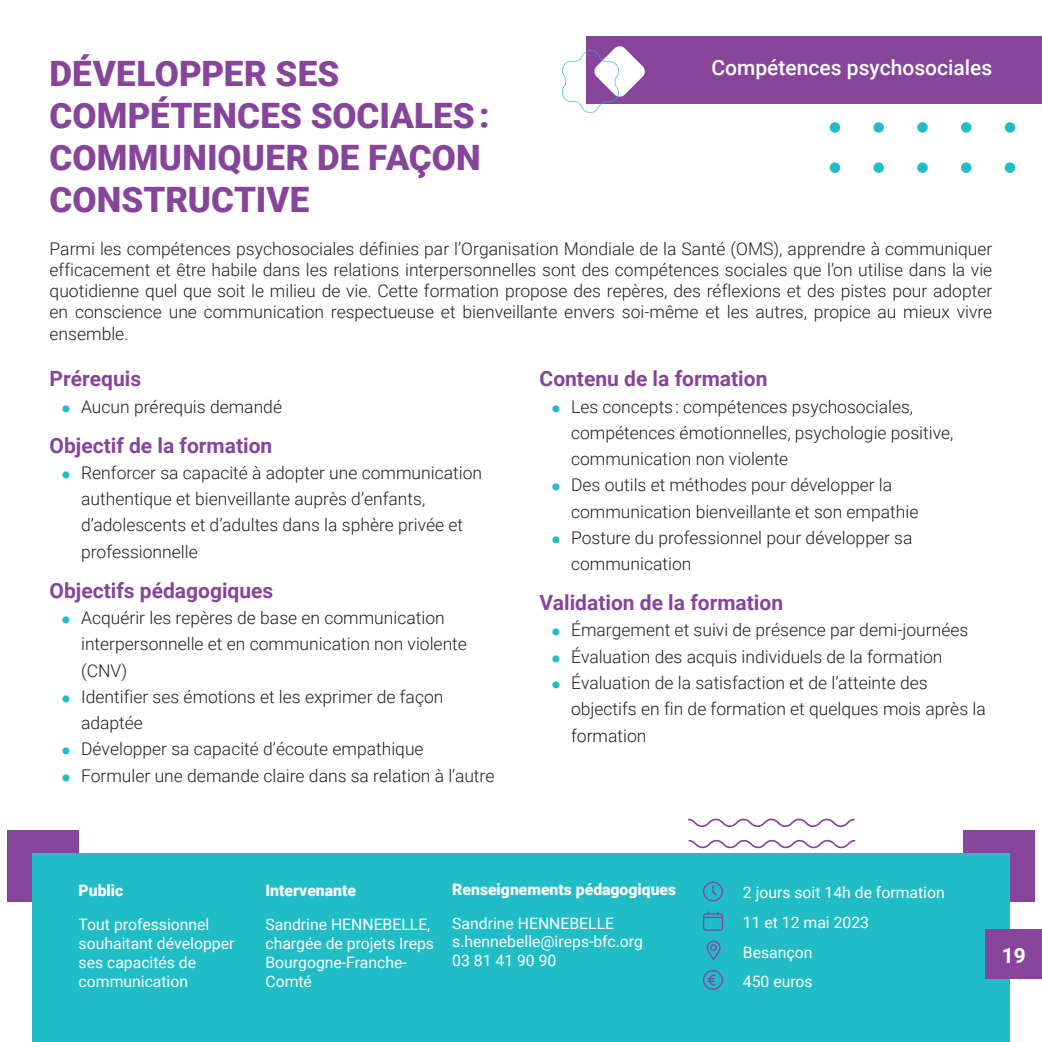
<style>
.page{position:relative;width:1042px;height:1042px;background:#fff}
.page>*{position:absolute;margin:0;border:0;box-sizing:border-box;transform-origin:0 0}
.t1{font:900 35px/42px "Roboto";color:#86459a}
.t2{font:700 21px "Roboto";color:#86459a}
.t3{font:500 21px "Roboto";color:#fff}
.t4{font:700 21px "Roboto";color:#fff}
.t5{font:300 17.5px/26.2px "Roboto";color:#231f20}
.t6{font:15.75px/18.9px "Roboto";color:#fff}
.t7{font:900 15.75px "Roboto";color:#fff}
.s1{font-family:"Brown";font-weight:400;color:#21bdc6}
</style>
<div class="page">
<div style="left:829px;top:122px;width:11px;height:11px;background:#23bdc6;border-radius:50%"></div>
<div style="left:873px;top:122px;width:11px;height:11px;background:#23bdc6;border-radius:50%"></div>
<div style="left:917px;top:122px;width:10px;height:11px;background:#23bdc6;border-radius:50%"></div>
<div style="left:961px;top:122px;width:10px;height:11px;background:#23bdc6;border-radius:50%"></div>
<div style="left:1004px;top:122px;width:11px;height:11px;background:#23bdc6;border-radius:50%"></div>
<div style="left:829px;top:162px;width:11px;height:11px;background:#23bdc6;border-radius:50%"></div>
<div style="left:873px;top:162px;width:11px;height:11px;background:#23bdc6;border-radius:50%"></div>
<div style="left:917px;top:162px;width:10px;height:11px;background:#23bdc6;border-radius:50%"></div>
<div style="left:961px;top:162px;width:10px;height:11px;background:#23bdc6;border-radius:50%"></div>
<div style="left:1004px;top:162px;width:11px;height:11px;background:#23bdc6;border-radius:50%"></div>
<svg style="left:688px;top:818px;width:166px;height:9px"></svg>
<svg style="left:688px;top:840px;width:167px;height:8px"></svg>
<div style="left:7px;top:830px;width:72px;height:72px;background:#86459a"></div>
<div style="left:963px;top:830px;width:72px;height:72px;background:#86459a"></div>
<div style="left:32px;top:853px;width:977px;height:189px;background:#21bdc6"></div>
<div style="left:586px;top:36px;width:456px;height:67px;background:#86459a"></div>
<div style="left:985px;top:929px;width:57px;height:50px;background:#86459a"></div>
<svg style="left:703px;top:881px;width:21px;height:50px"></svg>
<svg style="left:703px;top:970px;width:20px;height:20px"></svg>
<svg style="left:706px;top:940px;width:14px;height:20px"></svg>
<svg style="left:561px;top:46px;width:84px;height:67px"></svg>
<h1 class="t1" style="left:50px;top:52px;width:441px">DÉVELOPPER SES<br>COMPÉTENCES SOCIALES :<br>COMMUNIQUER DE FAÇON<br>CONSTRUCTIVE</h1>
<p class="t3" style="left:711px;top:53px;width:282px">Compétences psychosociales</p>
<p class="t5" style="left:50px;top:238px;width:944px;line-height:21px;text-align:justify">Parmi les compétences psychosociales définies par l’Organisation Mondiale de la Santé (OMS), apprendre à communiquer efficacement et être habile dans les relations interpersonnelles sont des compétences sociales que l’on utilise dans la vie quotidienne quel que soit le milieu de vie. Cette formation propose des repères, des réflexions et des pistes pour adopter en conscience une communication respectueuse et bienveillante envers soi-même et les autres, propice au mieux vivre ensemble.</p>
<p class="t2" style="left:50px;top:364px;width:93px">Prérequis</p>
<p class="t5" style="left:61px;top:392px;width:222px"><span class="s1">•</span> Aucun prérequis demandé</p>
<p class="t2" style="left:50px;top:430px;width:224px">Objectif de la formation</p>
<p class="t5" style="left:81px;top:459px;width:402px;text-indent:-20px"><span class="s1">•</span> Renforcer sa capacité à adopter une communication authentique et bienveillante auprès d’enfants, d’adolescents et d’adultes dans la sphère privée et professionnelle</p>
<p class="t2" style="left:50px;top:575px;width:225px">Objectifs pédagogiques</p>
<p class="t5" style="left:81px;top:604px;width:387px;text-indent:-20px"><span class="s1">•</span> Acquérir les repères de base en communication interpersonnelle et en communication non violente (CNV)</p>
<p class="t5" style="left:81px;top:683px;width:364px;text-indent:-20px"><span class="s1">•</span> Identifier ses émotions et les exprimer de façon adaptée</p>
<p class="t5" style="left:61px;top:735px;width:364px"><span class="s1">•</span> Développer sa capacité d’écoute empathique</p>
<p class="t5" style="left:61px;top:761px;width:435px"><span class="s1">•</span> Formuler une demande claire dans sa relation à l’autre</p>
<p class="t2" style="left:539px;top:364px;width:229px">Contenu de la formation</p>
<p class="t5" style="left:571px;top:392px;width:384px;text-indent:-20px"><span class="s1">•</span> Les concepts : compétences psychosociales, compétences émotionnelles, psychologie positive, communication non violente</p>
<p class="t5" style="left:571px;top:471px;width:349px;text-indent:-20px"><span class="s1">•</span> Des outils et méthodes pour développer la communication bienveillante et son empathie</p>
<p class="t5" style="left:571px;top:524px;width:343px;text-indent:-20px"><span class="s1">•</span> Posture du professionnel pour développer sa communication</p>
<p class="t2" style="left:539px;top:588px;width:245px">Validation de la formation</p>
<p class="t5" style="left:551px;top:616px;width:418px"><span class="s1">•</span> Émargement et suivi de présence par demi-journées</p>
<p class="t5" style="left:551px;top:643px;width:393px"><span class="s1">•</span> Évaluation des acquis individuels de la formation</p>
<p class="t5" style="left:571px;top:669px;width:416px;text-indent:-20px"><span class="s1">•</span> Évaluation de la satisfaction et de l’atteinte des objectifs en fin de formation et quelques mois après la formation</p>
<p class="t7" style="left:79px;top:879px;width:46px">Public</p>
<p class="t6" style="left:79px;top:914px;width:157px">Tout professionnel souhaitant développer ses capacités de communication</p>
<p class="t7" style="left:265px;top:879px;width:92px">Intervenante</p>
<p class="t6" style="left:265px;top:914px;width:170px">Sandrine HENNEBELLE, chargée de projets Ireps<br>Bourgogne-Franche-<br>Comté</p>
<p class="t7" style="left:452px;top:878px;width:225px">Renseignements pédagogiques</p>
<p class="t6" style="left:452px;top:913px;width:192px">Sandrine HENNEBELLE s.hennebelle@ireps-bfc.org<br>03 81 41 90 90</p>
<p class="t6" style="left:743px;top:877px;width:203px;line-height:29.8px">2 jours soit 14h de formation<br>11 et 12 mai 2023<br>Besançon<br>450 euros</p>
<p class="t4" style="left:1002px;top:940px;width:26px">19</p>
</div>
